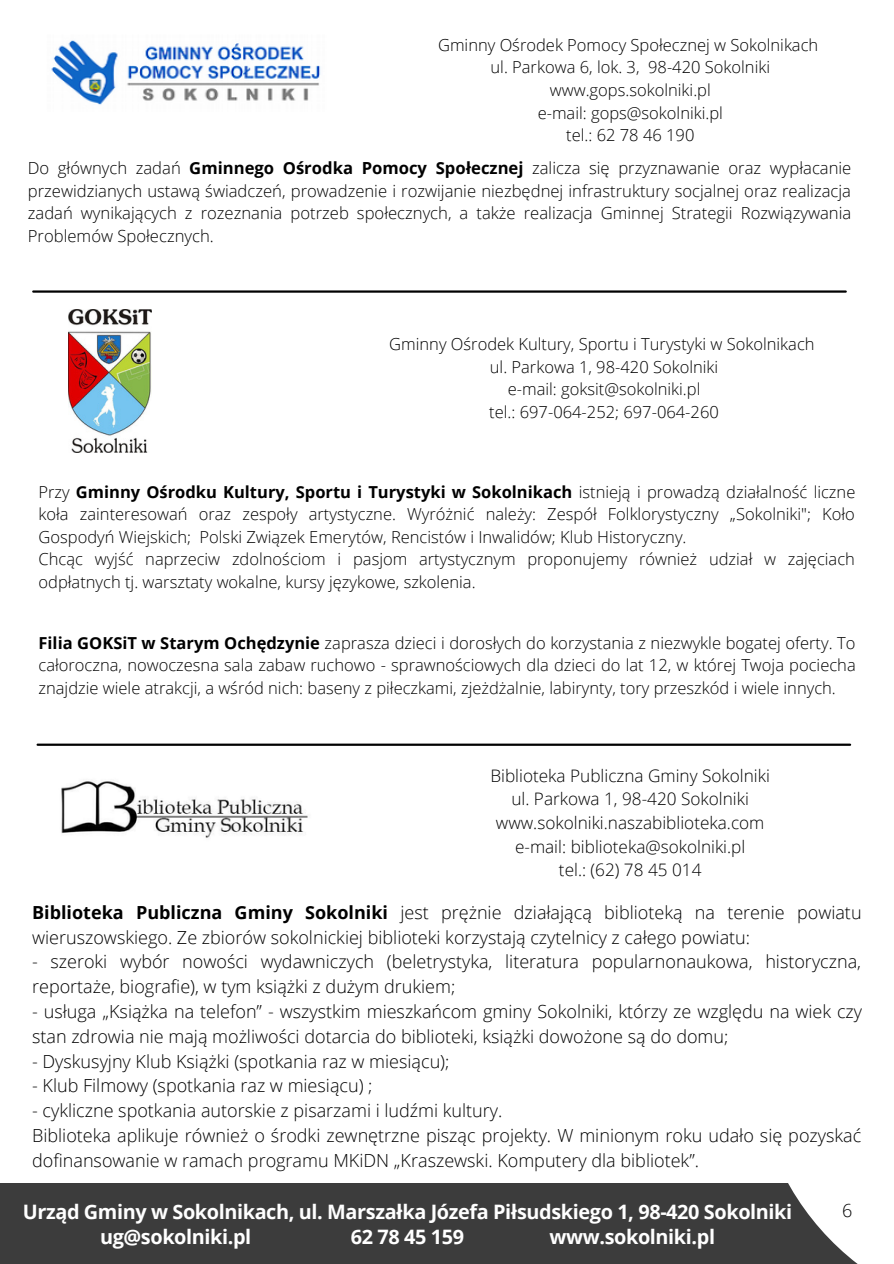
<style>
.page{position:relative;width:894px;height:1264px;background:#fff}
.page>*{position:absolute;margin:0;border:0;box-sizing:border-box;transform-origin:0 0}
.t1{font:700 19.8px "Open Sans";letter-spacing:-.02em;color:#fff}
.t2{font:300 18px/24.8px "Open Sans";color:#000}
.t3{font:300 17.25px "Open Sans";color:#000}
.t4{font:300 16.65px/22.6px "Open Sans";color:#000;text-align:justify}
.t5{font:300 16.5px/22.5px "Open Sans";color:#000;text-align:justify}
.s1{font-weight:700}
</style>
<div class="page">
<div style="left:0;top:1183px;width:760px;height:80px;background:#3c3c3c"></div>
<svg style="left:760px;top:1183px;width:97px;height:80px"></svg>
<img style="left:61px;top:781px;width:247px;height:57px">
<img style="left:68px;top:309px;width:84px;height:143px">
<img style="left:51px;top:40px;width:270px;height:65px">
<hr style="left:38px;top:743px;width:811px;height:2px;background:#000">
<hr style="left:33px;top:290px;width:812px;height:3px;background:#000">
<p class="t5" style="left:438px;top:33px;width:381px">Gminny Ośrodek Pomocy Społecznej w Sokolnikach</p>
<p class="t5" style="left:490px;top:56px;width:281px">ul. Parkowa 6, lok. 3, 98-420 Sokolniki</p>
<p class="t5" style="left:549px;top:78px;width:162px">www.gops.sokolniki.pl</p>
<p class="t5" style="left:537px;top:101px;width:187px">e-mail: gops@sokolniki.pl</p>
<p class="t5" style="left:566px;top:123px;width:130px">tel.: 62 78 46 190</p>
<p class="t4" style="left:28px;top:156px;width:824px">Do głównych zadań <span class="s1">Gminnego Ośrodka Pomocy Społecznej</span> zalicza się przyznawanie oraz wypłacanie przewidzianych ustawą świadczeń, prowadzenie i rozwijanie niezbędnej infrastruktury socjalnej oraz realizacja zadań wynikających z rozeznania potrzeb społecznych, a także realizacja Gminnej Strategii Rozwiązywania Problemów Społecznych.</p>
<p class="t5" style="left:389px;top:332px;width:426px">Gminny Ośrodek Kultury, Sportu i Turystyki w Sokolnikach</p>
<p class="t5" style="left:489px;top:355px;width:230px">ul. Parkowa 1, 98-420 Sokolniki</p>
<p class="t5" style="left:507px;top:377px;width:194px">e-mail: goksit@sokolniki.pl</p>
<p class="t5" style="left:489px;top:400px;width:231px">tel.: 697-064-252; 697-064-260</p>
<p class="t5" style="left:39px;top:480px;width:818px">Przy <span class="s1">Gminny Ośrodku Kultury, Sportu i Turystyki w Sokolnikach</span> istnieją i prowadzą działalność liczne koła zainteresowań oraz zespoły artystyczne. Wyróżnić należy: Zespół Folklorystyczny „Sokolniki"; Koło Gospodyń Wiejskich; Polski Związek Emerytów, Rencistów i Inwalidów; Klub Historyczny.</p>
<p class="t5" style="left:39px;top:547px;width:817px">Chcąc wyjść naprzeciw zdolnościom i pasjom artystycznym proponujemy również udział w zajęciach odpłatnych tj. warsztaty wokalne, kursy językowe, szkolenia.</p>
<p class="t5" style="left:39px;top:631px;width:818px"><span class="s1">Filia GOKSiT w Starym Ochędzynie</span> zaprasza dzieci i dorosłych do korzystania z niezwykle bogatej oferty. To całoroczna, nowoczesna sala zabaw ruchowo - sprawnościowych dla dzieci do lat 12, w której Twoja pociecha znajdzie wiele atrakcji, a wśród nich: baseny z piłeczkami, zjeżdżalnie, labirynty, tory przeszkód i wiele innych.</p>
<p class="t3" style="left:490px;top:763px;width:281px">Biblioteka Publiczna Gminy Sokolniki</p>
<p class="t3" style="left:511px;top:786px;width:239px">ul. Parkowa 1, 98-420 Sokolniki</p>
<p class="t3" style="left:496px;top:810px;width:270px">www.sokolniki.naszabiblioteka.com</p>
<p class="t3" style="left:515px;top:834px;width:232px">e-mail: biblioteka@sokolniki.pl</p>
<p class="t3" style="left:558px;top:857px;width:144px">tel.: (62) 78 45 014</p>
<p class="t2" style="left:32px;top:899px;width:830px"><span class="s1">Biblioteka Publiczna Gminy Sokolniki</span> jest prężnie działającą biblioteką na terenie powiatu wieruszowskiego. Ze zbiorów sokolnickiej biblioteki korzystają czytelnicy z całego powiatu:</p>
<p class="t2" style="left:32px;top:949px;width:830px">- szeroki wybór nowości wydawniczych (beletrystyka, literatura popularnonaukowa, historyczna, reportaże, biografie), w tym książki z dużym drukiem;</p>
<p class="t2" style="left:32px;top:998px;width:831px">- usługa „Książka na telefon” - wszystkim mieszkańcom gminy Sokolniki, którzy ze względu na wiek czy stan zdrowia nie mają możliwości dotarcia do biblioteki, książki dowożone są do domu;</p>
<p class="t2" style="left:32px;top:1048px;width:418px">- Dyskusyjny Klub Książki (spotkania raz w miesiącu);</p>
<p class="t2" style="left:32px;top:1072px;width:342px">- Klub Filmowy (spotkania raz w miesiącu) ;</p>
<p class="t2" style="left:32px;top:1097px;width:471px">- cykliczne spotkania autorskie z pisarzami i ludźmi kultury.</p>
<p class="t2" style="left:32px;top:1122px;width:830px">Biblioteka aplikuje również o środki zewnętrzne pisząc projekty. W minionym roku udało się pozyskać dofinansowanie w ramach programu MKiDN „Kraszewski. Komputery dla bibliotek”.</p>
<p class="t1" style="left:23px;top:1198px;width:770px">Urząd Gminy w Sokolnikach, ul. Marszałka Józefa Piłsudskiego 1, 98-420 Sokolniki</p>
<p class="t1" style="left:100px;top:1222px;width:153px">ug@sokolniki.pl</p>
<p class="t1" style="left:351px;top:1222px;width:115px">62 78 45 159</p>
<p class="t1" style="left:549px;top:1222px;width:167px">www.sokolniki.pl</p>
<p class="t2" style="left:841px;top:1197px;width:12px">6</p>
</div>
